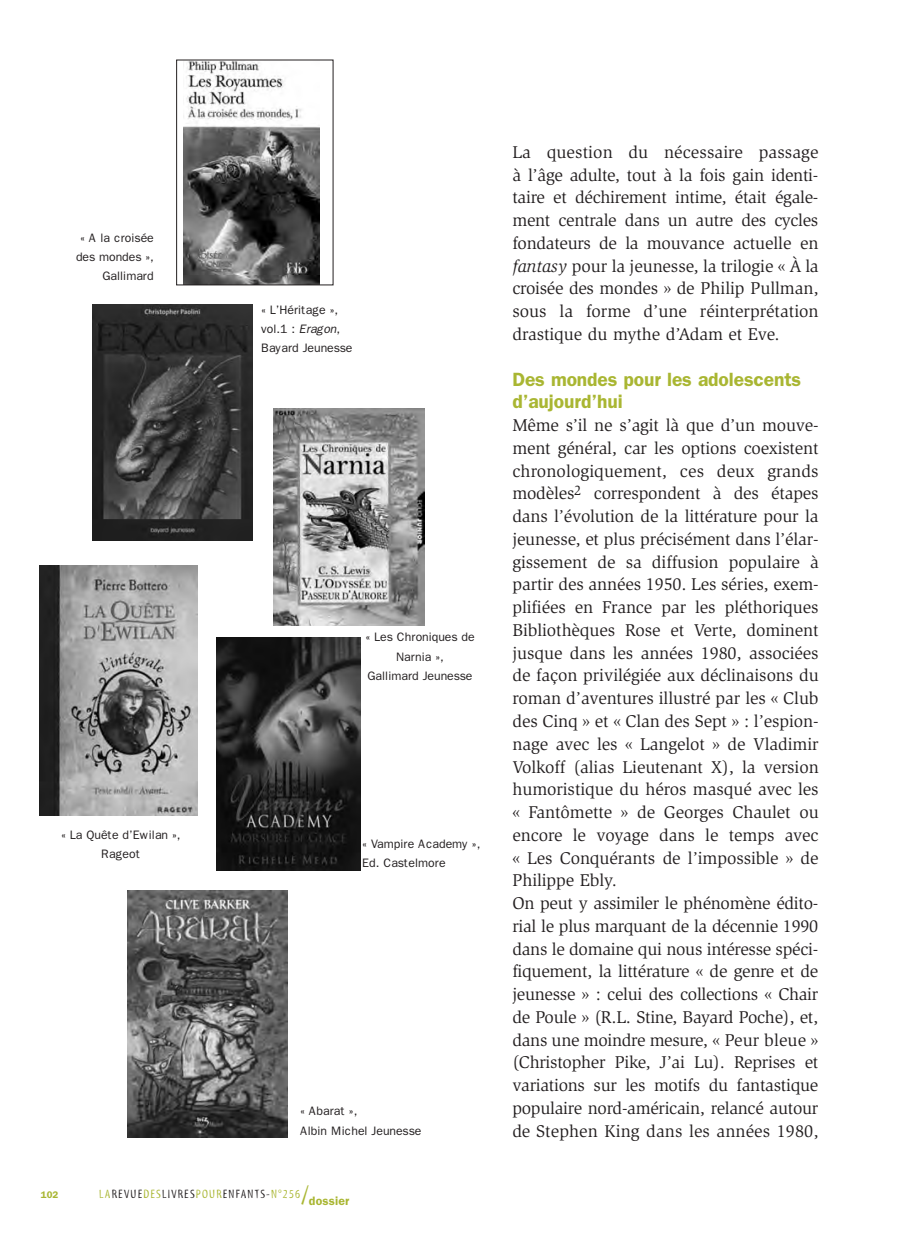
<style>
.page{position:relative;width:918px;height:1241px;background:#fff}
.page>*{position:absolute;margin:0;border:0;box-sizing:border-box;transform-origin:0 0}
.t1{font:600 19.25px/22.8px "Franklin Gothic";letter-spacing:-.005em;color:#a9b632}
.t2{font:17.5px/22.8px "Slimbach";letter-spacing:-.005em;color:#231f20;text-align:justify}
.t3{font:12.25px/19.2px "Franklin Gothic";letter-spacing:-.005em;color:#231f20}
.t4{font:12.25px "Myriad Tilt";letter-spacing:.1em;color:#231f20}
.t5{font:600 9.62px "Franklin Gothic";color:#a9b632}
.s1{font-style:italic}
.s2{color:#a9b632}
.s3{font-size:26.25px;color:#a9b632}
.s4{font-family:"Franklin Gothic";font-weight:600;color:#a9b632}
</style>
<div class="page">
<img style="left:93px;top:304px;width:160px;height:236px">
<img style="left:183px;top:62px;width:136px;height:221px">
<div style="left:176px;top:60px;width:157px;height:225px;border:1px solid #231f20"></div>
<img style="left:40px;top:566px;width:157px;height:249px">
<img style="left:273px;top:408px;width:152px;height:217px">
<img style="left:217px;top:637px;width:144px;height:233px">
<img style="left:127px;top:890px;width:161px;height:247px">
<p class="t3" style="left:76px;top:228px;width:79px;text-align:right">« A la croisée des mondes »,<br>Gallimard</p>
<p class="t3" style="left:261px;top:300px;width:93px">« L’Héritage », vol.1 : <span class="s1">Eragon</span>,<br>Bayard Jeunesse</p>
<p class="t3" style="left:61px;top:824px;width:121px;text-align:center">« La Quête d’Ewilan »,<br>Rageot</p>
<p class="t3" style="left:365px;top:627px;width:111px;text-align:center">« Les Chroniques de<br>Narnia »,<br>Gallimard Jeunesse</p>
<p class="t3" style="left:362px;top:834px;width:120px">« Vampire Academy »,<br>Ed. Castelmore</p>
<p class="t3" style="left:300px;top:1101px;width:123px">« Abarat »,<br>Albin Michel Jeunesse</p>
<p class="t5" style="left:41px;top:1188px;width:19px">102</p>
<p class="t4" style="left:99px;top:1188px;width:251px"><span class="s2">LA</span>REVUE<span class="s2">DES</span>LIVRES<span class="s2">POUR</span>ENFANTS-<span class="s2">N°256</span><span class="s3">/</span><span class="s4">dossier</span></p>
<p class="t2" style="left:512px;top:142px;width:308px">La question du nécessaire passage à l’âge adulte, tout à la fois gain identi&shy;taire et déchirement intime, était égale&shy;ment centrale dans un autre des cycles fondateurs de la mouvance actuelle en <span class="s1">fantasy</span> pour la jeunesse, la trilogie « À la croisée des mondes » de Philip Pullman, sous la forme d’une réinterprétation drastique du mythe d’Adam et Eve.</p>
<p class="t1" style="left:512px;top:367px;width:290px">Des mondes pour les adolescents d’aujourd’hui</p>
<p class="t2" style="left:512px;top:415px;width:308px;text-align:left">Même s’il ne s’agit là que d’un mouve&shy;ment général, car les options coexistent chronologiquement, ces deux grands modèles<sup>2</sup> correspondent à des étapes dans l’évolution de la littérature pour la jeunesse, et plus précisément dans l’élar&shy;gissement de sa diffusion populaire à partir des années 1950. Les séries, exem&shy;plifiées en France par les pléthoriques Bibliothèques Rose et Verte, dominent jusque dans les années 1980, associées de façon privilégiée aux déclinaisons du roman d’aventures illustré par les « Club des Cinq » et « Clan des Sept » : l’espion&shy;nage avec les « Langelot » de Vladimir Volkoff (alias Lieutenant X), la version humoristique du héros masqué avec les « Fantômette » de Georges Chaulet ou encore le voyage dans le temps avec « Les Conquérants de l’impossible » de Philippe Ebly.<br>On peut y assimiler le phénomène édito&shy;rial le plus marquant de la décennie 1990 dans le domaine qui nous intéresse spéci&shy;fiquement, la littérature « de genre et de jeunesse » : celui des collections « Chair de Poule » (R.L. Stine, Bayard Poche), et, dans une moindre mesure, « Peur bleue » (Christopher Pike, J’ai Lu). Reprises et variations sur les motifs du fantastique populaire nord-américain, relancé autour de Stephen King dans les années 1980,</p>
</div>
